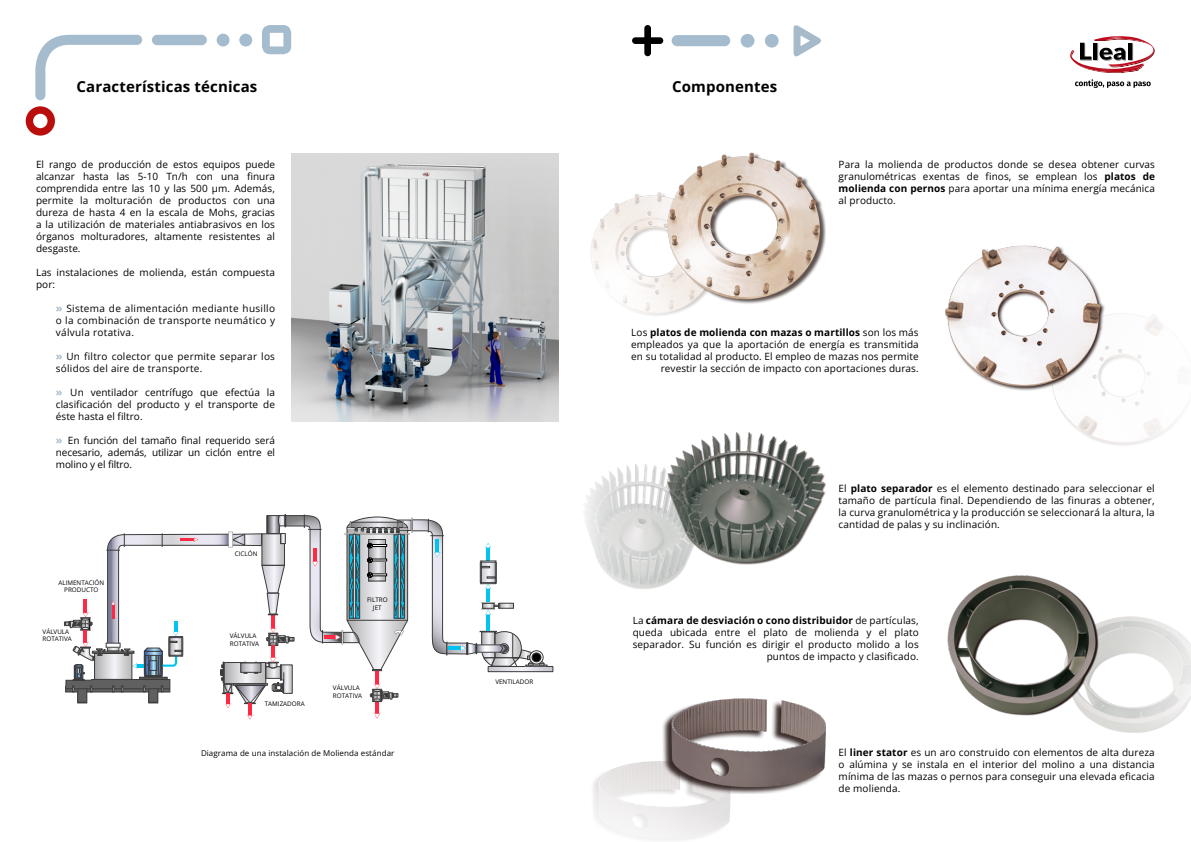
<style>
.page{position:relative;width:1191px;height:842px;background:#fff}
.page>*{position:absolute;margin:0;border:0;box-sizing:border-box;transform-origin:0 0}
.t1{font:700 15px "Open Sans";letter-spacing:.01em;color:#000}
.t2{font:10px/12px "Open Sans";letter-spacing:.01em;color:#000;text-align:justify}
.t3{font:8px "Open Sans";letter-spacing:.01em;color:#000}
.t4{font:6.3px/7.6px "Open Sans";color:#000}
.s1{font-weight:700;font-size:11px;color:#a5bbce}
.s2{font-weight:700}
</style>
<div class="page">
<svg style="left:26px;top:106px;width:29px;height:30px"></svg>
<svg style="left:262px;top:25px;width:29px;height:29px"></svg>
<svg style="left:35px;top:35px;width:107px;height:65px"></svg>
<div style="left:152px;top:35px;width:55px;height:10px;background:#a5bbce;border-radius:5px"></div>
<div style="left:217px;top:34px;width:12px;height:13px;background:#a5bbce;border-radius:50%"></div>
<div style="left:239px;top:34px;width:13px;height:13px;background:#a5bbce;border-radius:50%"></div>
<svg style="left:1075px;top:79px;width:75px;height:9px"></svg>
<svg style="left:1070px;top:36px;width:84px;height:37px"></svg>
<svg style="left:793px;top:25px;width:28px;height:32px"></svg>
<svg style="left:632px;top:25px;width:31px;height:31px"></svg>
<div style="left:671px;top:35px;width:59px;height:11px;background:#a5bbce;border-radius:6px"></div>
<div style="left:740px;top:34px;width:14px;height:14px;background:#a5bbce;border-radius:50%"></div>
<div style="left:765px;top:34px;width:13px;height:14px;background:#a5bbce;border-radius:50%"></div>
<div style="left:488px;top:666px;width:65px;height:6px;background:#c8c9d2"></div>
<div style="left:488px;top:666px;width:65px;height:6px;border:1px solid #3c3c3d"></div>
<svg style="left:64px;top:514px;width:483px;height:206px"></svg>
<img style="left:292px;top:154px;width:267px;height:267px">
<img style="left:591px;top:194px;width:102px;height:122px">
<img style="left:646px;top:152px;width:179px;height:153px">
<img style="left:1054px;top:313px;width:121px;height:132px">
<img style="left:945px;top:245px;width:167px;height:150px">
<img style="left:682px;top:432px;width:143px;height:133px">
<img style="left:1112px;top:616px;width:79px;height:117px">
<img style="left:947px;top:575px;width:165px;height:155px">
<img style="left:593px;top:762px;width:140px;height:78px">
<img style="left:583px;top:455px;width:134px;height:134px">
<img style="left:646px;top:698px;width:179px;height:95px">
<h1 class="t1" style="left:77px;top:77px;width:182px">Características técnicas</h1>
<p class="t2" style="left:36px;top:158px;width:240px">El rango de producción de estos equipos puede alcanzar hasta las 5-10 Tn/h con una finura comprendida entre las 10 y las 500 µm. Además, permite la molturación de productos con una dureza de hasta 4 en la escala de Mohs, gracias a la utilización de materiales antiabrasivos en los órganos molturadores, altamente resistentes al desgaste.</p>
<p class="t2" style="left:36px;top:266px;width:240px">Las instalaciones de molienda, están compuesta por:</p>
<p class="t2" style="left:56px;top:302px;width:221px"><span class="s1">»</span> Sistema de alimentación mediante husillo o la combinación de transporte neumático y válvula rotativa.</p>
<p class="t2" style="left:56px;top:350px;width:221px"><span class="s1">»</span> Un filtro colector que permite separar los sólidos del aire de transporte.</p>
<p class="t2" style="left:56px;top:386px;width:221px"><span class="s1">»</span> Un ventilador centrífugo que efectúa la clasificación del producto y el transporte de éste hasta el filtro.</p>
<p class="t2" style="left:56px;top:434px;width:221px"><span class="s1">»</span> En función del tamaño final requerido será necesario, además, utilizar un ciclón entre el molino y el filtro.</p>
<p class="t4" style="left:58px;top:579px;width:47px;text-align:center">ALIMENTACIÓN<br>PRODUCTO</p>
<p class="t4" style="left:43px;top:627px;width:31px">VÁLVULA<br>ROTATIVA</p>
<p class="t4" style="left:235px;top:549px;width:24px">CICLÓN</p>
<p class="t4" style="left:230px;top:632px;width:31px">VÁLVULA<br>ROTATIVA</p>
<p class="t4" style="left:265px;top:700px;width:41px">TAMIZADORA</p>
<p class="t4" style="left:367px;top:596px;width:22px;text-align:center">FILTRO<br>JET</p>
<p class="t4" style="left:333px;top:684px;width:31px">VÁLVULA<br>ROTATIVA</p>
<p class="t3" style="left:201px;top:748px;width:195px">Diagrama de una instalación de Molienda estándar</p>
<p class="t4" style="left:495px;top:677px;width:39px">VENTILADOR</p>
<h1 class="t1" style="left:672px;top:77px;width:107px">Componentes</h1>
<p class="t2" style="left:838px;top:158px;width:318px">Para la molienda de productos donde se desea obtener curvas granulométricas exentas de finos, se emplean los <span class="s2">platos de molienda con pernos</span> para aportar una mínima energía mecánica al producto.</p>
<p class="t2" style="left:631px;top:326px;width:289px;text-align:right">Los <span class="s2">platos de molienda con mazas o martillos</span> son los más empleados ya que la aportación de energía es transmitida en su totalidad al producto. El empleo de mazas nos permite revestir la sección de impacto con aportaciones duras.</p>
<p class="t2" style="left:838px;top:482px;width:318px">El <span class="s2">plato separador</span> es el elemento destinado para seleccionar el tamaño de partícula final. Dependiendo de las finuras a obtener, la curva granulométrica y la producción se seleccionará la altura, la cantidad de palas y su inclinación.</p>
<p class="t2" style="left:632px;top:614px;width:287px;text-align:right">La <span class="s2">cámara de desviación o cono distribuidor</span> de partículas, queda ubicada entre el plato de molienda y el plato separador. Su función es dirigir el producto molido a los puntos de impacto y clasificado.</p>
<p class="t2" style="left:838px;top:746px;width:318px">El <span class="s2">liner stator</span> es un aro construido con elementos de alta dureza o alúmina y se instala en el interior del molino a una distancia mínima de las mazas o pernos para conseguir una elevada eficacia de molienda.</p>
</div>
